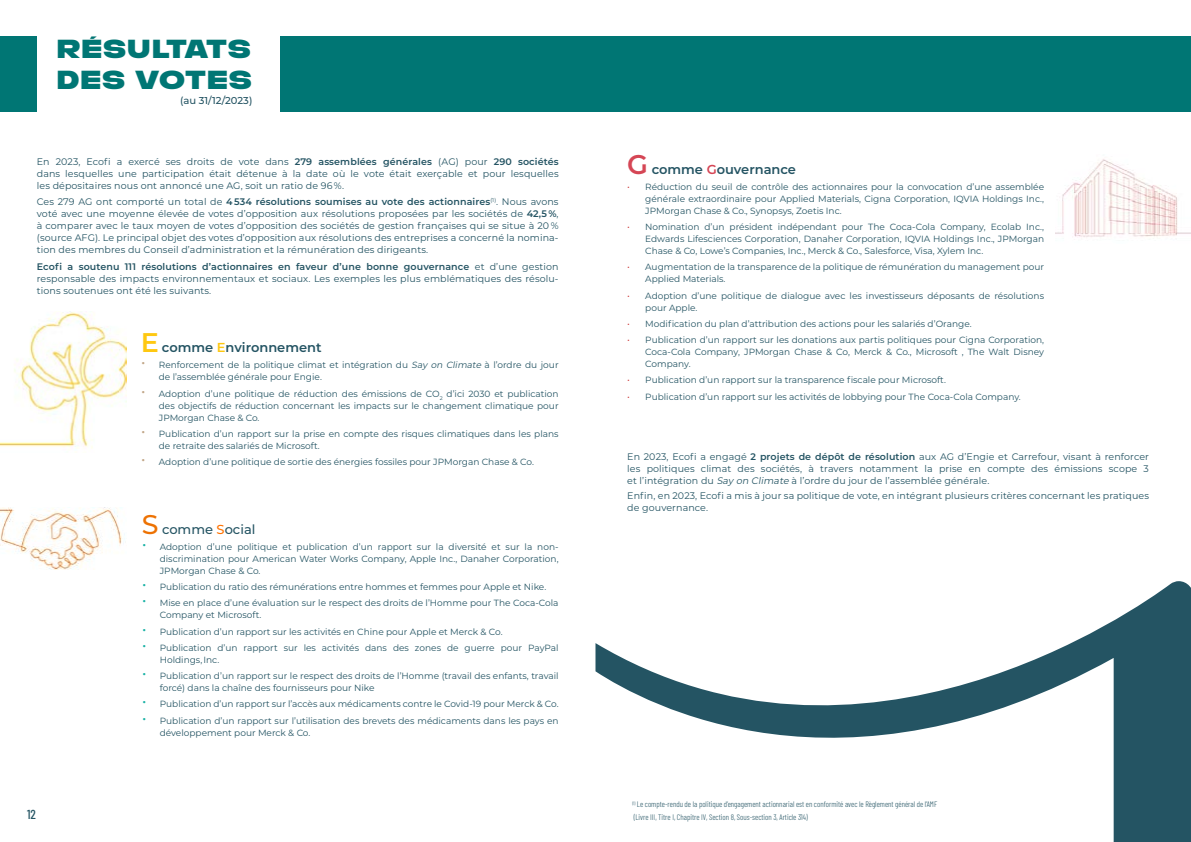
<style>
.page{position:relative;width:1191px;height:842px;background:#fff}
.page>*{position:absolute;margin:0;border:0;box-sizing:border-box;transform-origin:0 0}
.t1{font:26px/31.2px "Rifton Norm";letter-spacing:.05em;color:#007674}
.t2{font:600 13px "Montserrat";color:#245463}
.t3{font:500 13px "Montserrat";color:#245463}
.t4{font:500 13px "Barlow Condensed";color:#245463}
.t5{font:500 10px "Montserrat";color:#245463}
.t6{font:9.5px/12px "Montserrat";letter-spacing:.01em;color:#245463;text-align:justify}
.t7{font:9px/12px "Montserrat";color:#245463}
.t8{font:300 8px/12.5px "Barlow Condensed";color:#245463}
.s1{font-weight:600}
.s2{font-size:27px;color:#fec811}
.s3{color:#fdc711}
.s4{font-weight:300;font-size:18px;color:#c1a586}
.s5{font-style:italic}
.s6{font-size:27px;color:#ed7203}
.s7{color:#ff7300}
.s8{font-weight:300;font-size:18px;color:#17b1a4}
.s9{font-size:27px;color:#d54655}
.s10{color:#d54655}
.s11{font-weight:300;font-size:10px;color:#c51a1b}
</style>
<div class="page">
<div style="left:0;top:36px;width:36px;height:75px;background:#007674"></div>
<div style="left:281px;top:37px;width:910px;height:75px;background:#007674"></div>
<img style="left:0;top:312px;width:127px;height:137px">
<img style="left:0;top:507px;width:125px;height:63px">
<img style="left:1055px;top:159px;width:136px;height:78px">
<svg style="left:595px;top:581px;width:596px;height:261px"></svg>
<div style="left:1183px;top:588px;width:8px;height:254px;background:#245463"></div>
<h1 class="t1" style="left:57px;top:33px;width:196px">RÉSULTATS<br>DES VOTES</h1>
<p class="t5" style="left:180px;top:93px;width:74px">(au 31/12/2023)</p>
<p class="t6" style="left:37px;top:155px;width:523px">En 2023, Ecofi a exercé ses droits de vote dans <span class="s1">279 assemblées générales</span> (AG) pour <span class="s1">290 sociétés </span>dans lesquelles une participation était détenue à la date où le vote était exerçable et pour lesquelles les dépositaires nous ont annoncé une AG, soit un ratio de 96 %.</p>
<p class="t6" style="left:37px;top:196px;width:523px">Ces 279 AG ont comporté un total de <span class="s1">4 534 résolutions soumises au vote des actionnaires</span><sup>(1)</sup>. Nous avons voté avec une moyenne élevée de votes d’opposition aux résolutions proposées par les sociétés de <span class="s1">42,5 %</span>, à comparer avec le taux moyen de votes d’opposition des sociétés de gestion françaises qui se situe à 20 % (source AFG). Le principal objet des votes d’opposition aux résolutions des entreprises a concerné la nomina&shy;tion des membres du Conseil d’administration et la rémunération des dirigeants.</p>
<p class="t6" style="left:37px;top:260px;width:523px"><span class="s1">Ecofi a soutenu 111 résolutions d’actionnaires en faveur d’une bonne gouvernance</span> et d’une gestion responsable des impacts environnementaux et sociaux. Les exemples les plus emblématiques des résolu&shy;tions soutenues ont été les suivants.</p>
<h2 class="t2" style="left:141px;top:338px;width:182px"><span class="s2">E</span> comme <span class="s3">E</span>nvironnement</h2>
<p class="t7" style="left:159px;top:359px;width:401px;text-indent:-18px"><span class="s4">•</span> Renforcement de la politique climat et intégration du <span class="s5">Say on Climate</span> à l’ordre du jour de l’assemblée générale pour Engie.</p>
<p class="t7" style="left:159px;top:387px;width:401px;text-align:justify;text-indent:-18px"><span class="s4">•</span> Adoption d’une politique de réduction des émissions de CO<sub>2</sub> d’ici 2030 et publication des objectifs de réduction concernant les impacts sur le changement climatique pour JPMorgan Chase &amp; Co.</p>
<p class="t7" style="left:159px;top:427px;width:401px;text-indent:-18px"><span class="s4">•</span> Publication d’un rapport sur la prise en compte des risques climatiques dans les plans de retraite des salariés de Microsoft.</p>
<p class="t7" style="left:141px;top:456px;width:395px"><span class="s4">•</span> Adoption d’une politique de sortie des énergies fossiles pour JPMorgan Chase &amp; Co.</p>
<h2 class="t4" style="left:27px;top:805px;width:10px">12</h2>
<h2 class="t3" style="left:142px;top:520px;width:115px"><span class="s6">S</span> comme <span class="s7">S</span>ocial</h2>
<p class="t7" style="left:160px;top:540px;width:400px;text-align:justify;text-indent:-18px"><span class="s8">•</span> Adoption d’une politique et publication d’un rapport sur la diversité et sur la non&shy;discrimination pour American Water Works Company, Apple Inc., Danaher Corporation, JPMorgan Chase &amp; Co.</p>
<p class="t7" style="left:142px;top:581px;width:406px"><span class="s8">•</span> Publication du ratio des rémunérations entre hommes et femmes pour Apple et Nike.</p>
<p class="t7" style="left:160px;top:597px;width:400px;text-indent:-18px"><span class="s8">•</span> Mise en place d’une évaluation sur le respect des droits de l’Homme pour The Coca-Cola<br>Company et Microsoft.</p>
<p class="t7" style="left:142px;top:625px;width:362px"><span class="s8">•</span> Publication d’un rapport sur les activités en Chine pour Apple et Merck &amp; Co.</p>
<p class="t7" style="left:160px;top:641px;width:400px;text-indent:-18px"><span class="s8">•</span> Publication d’un rapport sur les activités dans des zones de guerre pour PayPal<br>Holdings, Inc.</p>
<p class="t7" style="left:160px;top:670px;width:400px;text-indent:-18px"><span class="s8">•</span> Publication d’un rapport sur le respect des droits de l’Homme (travail des enfants, travail forcé) dans la chaîne des fournisseurs pour Nike</p>
<p class="t7" style="left:142px;top:698px;width:418px"><span class="s8">•</span> Publication d’un rapport sur l’accès aux médicaments contre le Covid-19 pour Merck &amp; Co.</p>
<p class="t7" style="left:160px;top:714px;width:400px;text-indent:-18px"><span class="s8">•</span> Publication d’un rapport sur l’utilisation des brevets des médicaments dans les pays en développement pour Merck &amp; Co.</p>
<h2 class="t2" style="left:627px;top:160px;width:170px"><span class="s9">G</span> comme <span class="s10">G</span>ouvernance</h2>
<p class="t7" style="left:645px;top:180px;width:400px;text-align:justify;text-indent:-18px"><span class="s11">•</span> Réduction du seuil de contrôle des actionnaires pour la convocation d’une assemblée générale extraordinaire pour Applied Materials, Cigna Corporation, IQVIA Holdings Inc., JPMorgan Chase &amp; Co., Synopsys, Zoetis Inc.</p>
<p class="t7" style="left:645px;top:221px;width:400px;text-align:justify;text-indent:-18px"><span class="s11">•</span> Nomination d’un président indépendant pour The Coca-Cola Company, Ecolab Inc., Edwards Lifesciences Corporation, Danaher Corporation, IQVIA Holdings Inc., JPMorgan Chase &amp; Co, Lowe’s Companies, Inc., Merck &amp; Co., Salesforce, Visa, Xylem Inc.</p>
<p class="t7" style="left:645px;top:261px;width:400px;text-indent:-18px"><span class="s11">•</span> Augmentation de la transparence de la politique de rémunération du management pour<br>Applied Materials.</p>
<p class="t7" style="left:645px;top:289px;width:400px;text-indent:-18px"><span class="s11">•</span> Adoption d’une politique de dialogue avec les investisseurs déposants de résolutions pour Apple.</p>
<p class="t7" style="left:627px;top:317px;width:346px"><span class="s11">•</span> Modification du plan d’attribution des actions pour les salariés d’Orange.</p>
<p class="t7" style="left:645px;top:334px;width:400px;text-align:justify;text-indent:-18px"><span class="s11">•</span> Publication d’un rapport sur les donations aux partis politiques pour Cigna Corporation, Coca-Cola Company, JPMorgan Chase &amp; Co, Merck &amp; Co., Microsoft , The Walt Disney Company.</p>
<p class="t7" style="left:627px;top:374px;width:320px"><span class="s11">•</span> Publication d’un rapport sur la transparence fiscale pour Microsoft.</p>
<p class="t7" style="left:627px;top:390px;width:395px"><span class="s11">•</span> Publication d’un rapport sur les activités de lobbying pour The Coca-Cola Company.</p>
<p class="t6" style="left:627px;top:450px;width:523px">En 2023, Ecofi a engagé <span class="s1">2 projets de dépôt de résolution</span> aux AG d’Engie et Carrefour, visant à renforcer les politiques climat des sociétés, à travers notamment la prise en compte des émissions scope 3 et l’intégration du <span class="s5">Say on Climate</span> à l’ordre du jour de l’assemblée générale.</p>
<p class="t6" style="left:627px;top:489px;width:523px">Enfin, en 2023, Ecofi a mis à jour sa politique de vote, en intégrant plusieurs critères concernant les pratiques de gouvernance.</p>
<p class="t8" style="left:632px;top:798px;width:306px"><sup>(1)</sup> Le compte-rendu de la politique d’engagement actionnarial est en conformité avec le Règlement général de l’AMF (Livre III, Titre I, Chapitre IV, Section 8, Sous-section 3, Article 314)</p>
</div>
